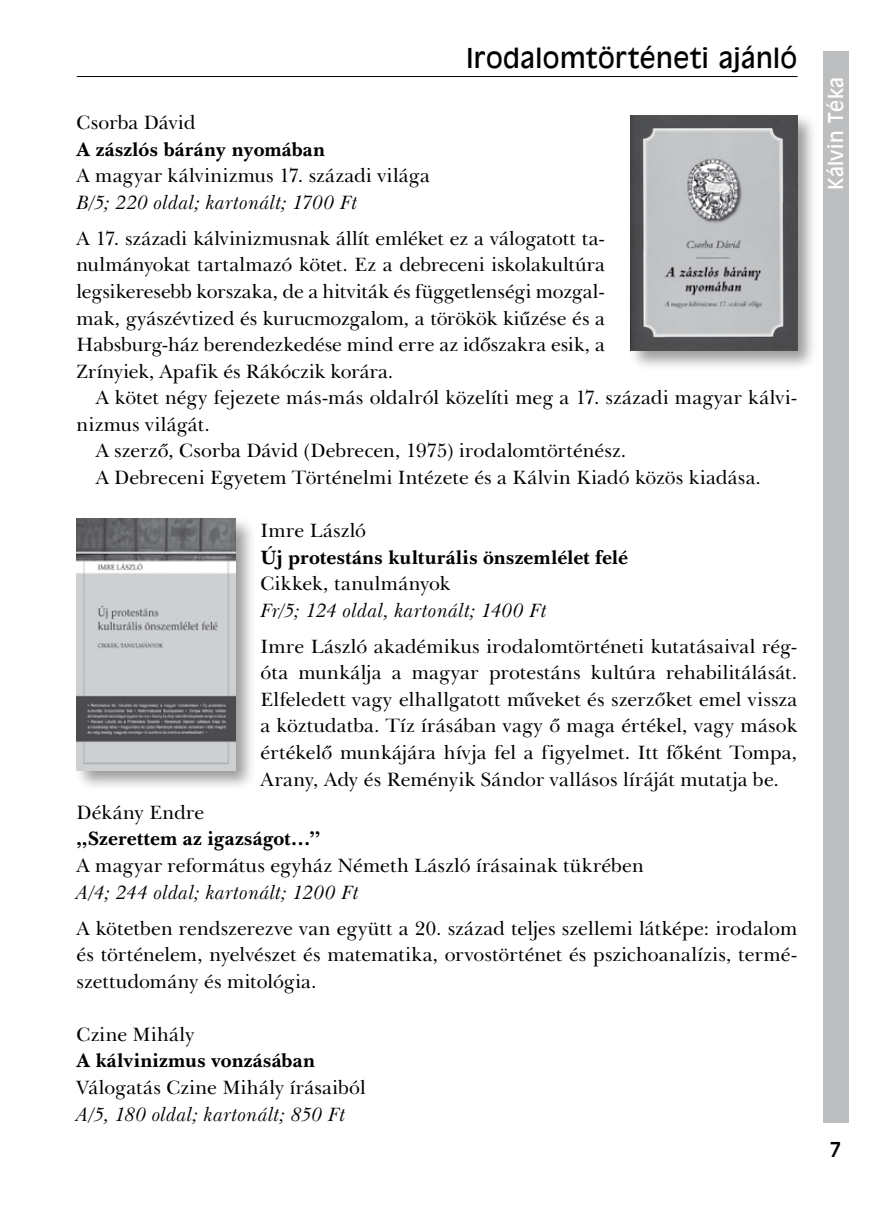
<style>
.page{position:relative;width:893px;height:1212px;background:#fff}
.page>*{position:absolute;margin:0;border:0;box-sizing:border-box;transform-origin:0 0}
.t1{font:27px "Incised 901 PFL";letter-spacing:.015em;color:#000}
.t2{font:20.25px "Incised 901 PFL";letter-spacing:.025em;color:#fff}
.t3{font:20.25px "Incised 901 PFL";color:#000}
.t4{font:19.8px/26.6px "New Baskerville PFL";letter-spacing:.005em;color:#000;text-align:justify}
.t5{font:italic 19.8px "New Baskerville PFL";letter-spacing:.015em;color:#000}
.t6{font:700 19.8px "New Baskerville PFL";letter-spacing:.005em;color:#000}
</style>
<div class="page">
<div style="left:823px;top:51px;width:26px;height:1072px;background:#bcbec0"></div>
<hr style="left:77px;top:76px;width:721px;height:1px;background:#000">
<div style="left:627px;top:112px;width:191px;height:260px;background:#000;opacity:.4"></div>
<img style="left:630px;top:115px;width:167px;height:235px">
<div style="left:74px;top:515px;width:183px;height:277px;background:#000;opacity:.4"></div>
<img style="left:77px;top:519px;width:158px;height:251px">
<h1 class="t1" style="left:466px;top:42px;width:333px">Irodalomtörténeti ajánló</h1>
<p class="t4" style="left:77px;top:109px;width:121px">Csorba Dávid</p>
<p class="t6" style="left:77px;top:137px;width:250px">A zászlós bárány nyomában</p>
<p class="t4" style="left:77px;top:162px;width:355px">A magyar kálvinizmus 17. századi világa</p>
<p class="t5" style="left:77px;top:190px;width:282px">B/5; 220 oldal; kartonált; 1700 Ft</p>
<p class="t4" style="left:77px;top:225px;width:530px">A 17. századi kálvinizmusnak állít emléket ez a válogatott ta&shy;nulmányokat tartalmazó kötet. Ez a debreceni iskolakultúra legsikeresebb korszaka, de a hitviták és függetlenségi mozgal&shy;mak, gyászévtized és kurucmozgalom, a törökök kiűzése és a Habsburg-ház berendezkedése mind erre az időszakra esik, a Zrínyiek, Apafik és Rákóczik korára.</p>
<p class="t4" style="left:96px;top:384px;width:703px">A kötet négy fejezete más-más oldalról közelíti meg a 17. századi magyar kálvi-</p>
<p class="t4" style="left:77px;top:411px;width:135px">nizmus világát.</p>
<p class="t4" style="left:96px;top:437px;width:532px">A szerző, Csorba Dávid (Debrecen, 1975) irodalomtörténész.</p>
<p class="t4" style="left:96px;top:464px;width:667px">A Debreceni Egyetem Történelmi Intézete és a Kálvin Kiadó közös kiadása.</p>
<p class="t4" style="left:261px;top:517px;width:107px">Imre László</p>
<p class="t6" style="left:261px;top:545px;width:369px">Új protestáns kulturális önszemlélet felé</p>
<p class="t4" style="left:261px;top:570px;width:191px">Cikkek, tanulmányok</p>
<p class="t5" style="left:261px;top:598px;width:288px">Fr/5; 124 oldal, kartonált; 1400 Ft</p>
<p class="t4" style="left:261px;top:633px;width:538px">Imre László akadémikus irodalomtörténeti kutatásaival rég&shy;óta munkálja a magyar protestáns kultúra rehabilitálását.<br>Elfeledett vagy elhallgatott műveket és szerzőket emel vissza a köztudatba. Tíz írásában vagy ő maga értékel, vagy mások értékelő munkájára hívja fel a figyelmet. Itt főként Tompa, Arany, Ady és Reményik Sándor vallásos líráját mutatja be.</p>
<p class="t4" style="left:77px;top:799px;width:129px">Dékány Endre</p>
<p class="t6" style="left:77px;top:826px;width:245px">„Szerettem az igazságot…”</p>
<p class="t4" style="left:77px;top:852px;width:569px">A magyar református egyház Németh László írásainak tükrében</p>
<p class="t5" style="left:77px;top:880px;width:284px">A/4; 244 oldal; kartonált; 1200 Ft</p>
<p class="t4" style="left:77px;top:915px;width:722px">A kötetben rendszerezve van együtt a 20. század teljes szellemi látképe: irodalom és történelem, nyelvészet és matematika, orvostörténet és pszichoanalízis, termé&shy;szettudomány és mitológia.</p>
<p class="t4" style="left:77px;top:1021px;width:120px">Czine Mihály</p>
<p class="t6" style="left:77px;top:1048px;width:240px">A kálvinizmus vonzásában</p>
<p class="t4" style="left:77px;top:1074px;width:291px">Válogatás Czine Mihály írásaiból</p>
<p class="t5" style="left:77px;top:1102px;width:270px">A/5, 180 oldal; kartonált; 850 Ft</p>
<p class="t2" style="left:824px;top:190px;width:115px;rotate:-90deg">Kálvin Téka</p>
<p class="t3" style="left:829px;top:1137px;width:14px">7</p>
</div>
